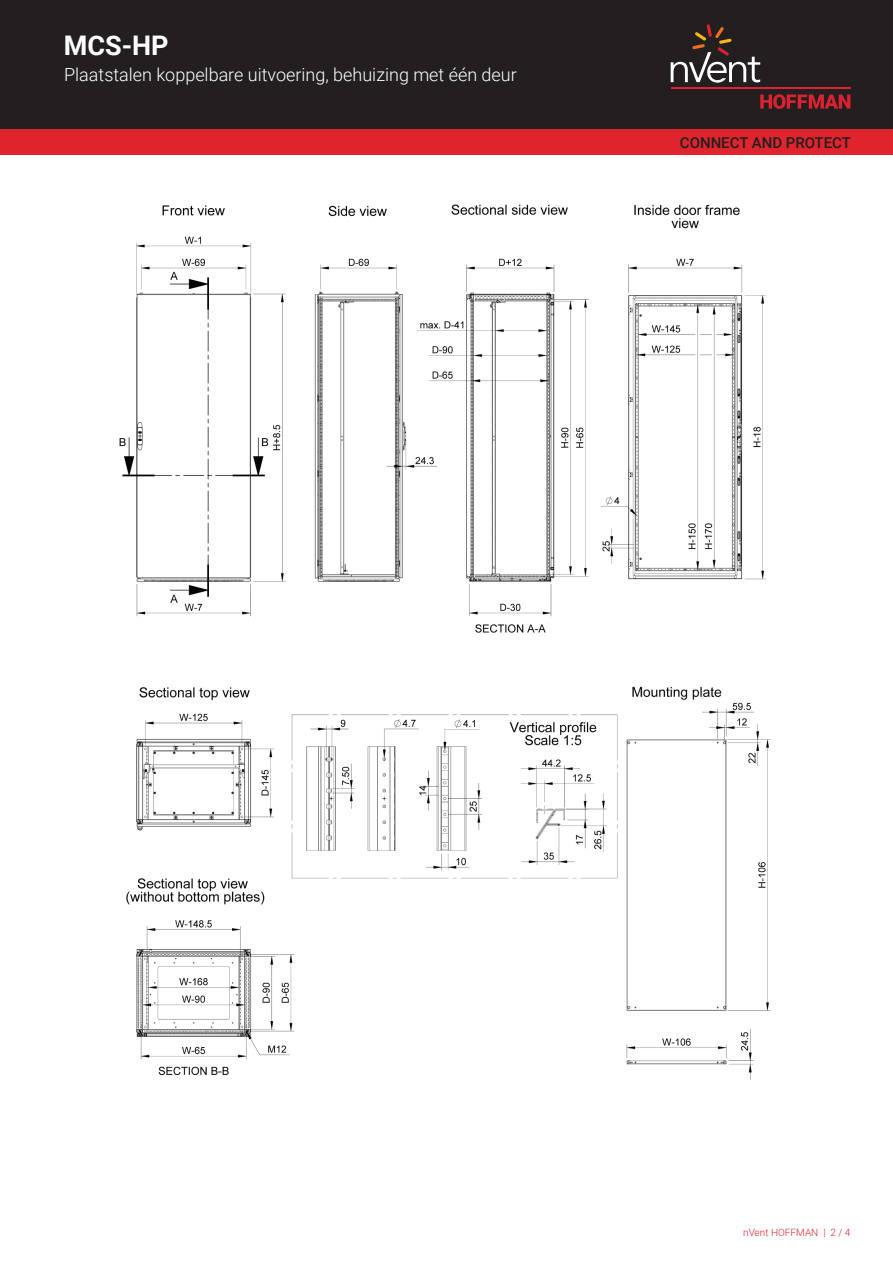
<style>
.page{position:relative;width:893px;height:1263px;background:#fff}
.page>*{position:absolute;margin:0;border:0;box-sizing:border-box;transform-origin:0 0}
.t1{font:700 27px "Roboto";color:#fff}
.t2{font:300 18px "Roboto";color:#fff}
.t3{font:500 15px "Roboto";color:#231f20}
.t4{font:300 10.05px "Roboto";color:#de252e}
</style>
<div class="page">
<div style="left:0;top:0;width:893px;height:129px;background:#231f20"></div>
<svg style="left:760px;top:94px;width:90px;height:15px"></svg>
<hr style="left:671px;top:88px;width:179px;height:1px;background:#db2230">
<svg style="left:671px;top:24px;width:89px;height:59px"></svg>
<div style="left:0;top:129px;width:893px;height:26px;background:#de252e"></div>
<img style="left:119px;top:204px;width:652px;height:876px">
<h1 class="t1" style="left:64px;top:26px;width:106px">MCS-HP</h1>
<p class="t2" style="left:64px;top:62px;width:454px">Plaatstalen koppelbare uitvoering, behuizing met één deur</p>
<p class="t3" style="left:680px;top:132px;width:173px">CONNECT AND PROTECT</p>
<p class="t4" style="left:743px;top:1226px;width:109px">nVent HOFFMAN | 2 / 4</p>
</div>
